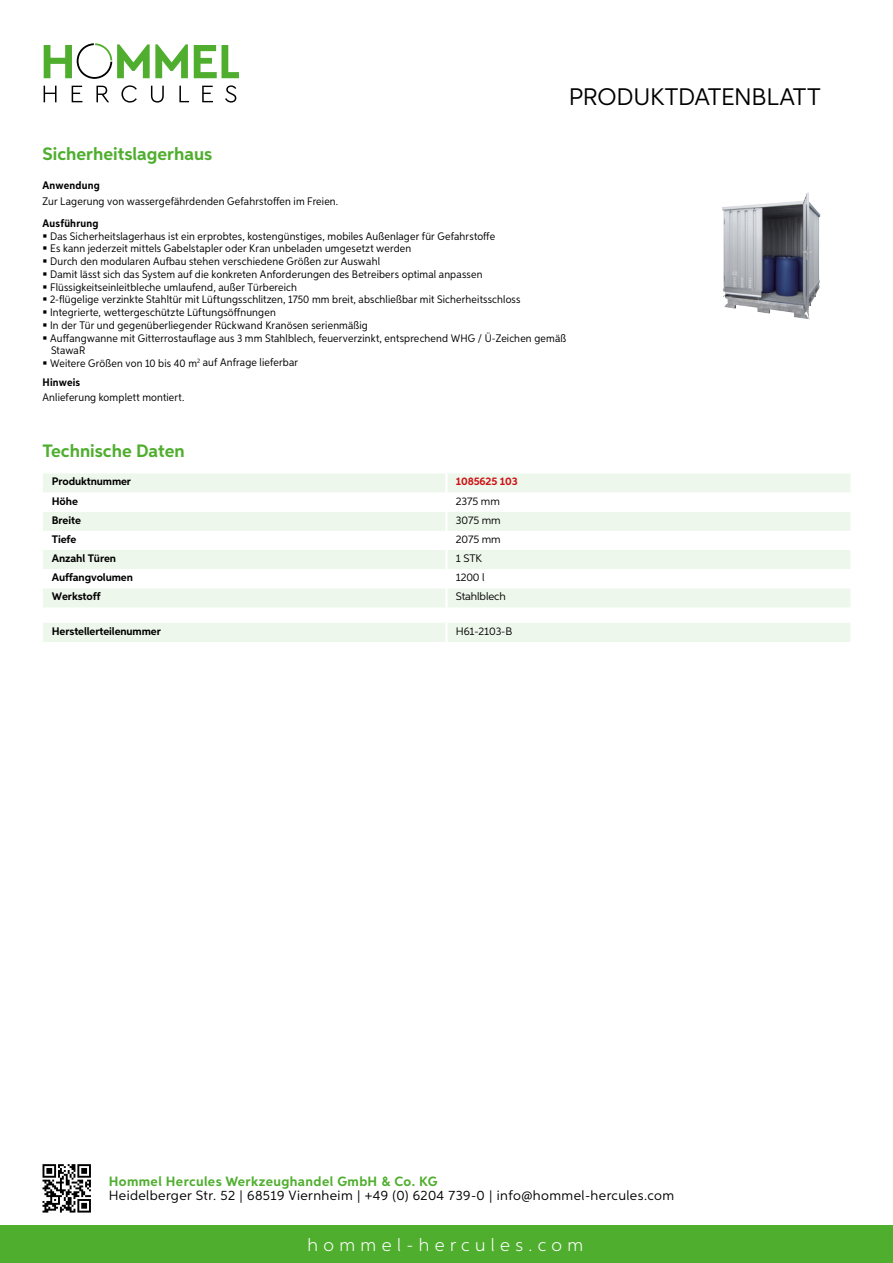
<style>
.page{position:relative;width:893px;height:1263px;background:#fff}
.page>*{position:absolute;margin:0;border:0;box-sizing:border-box;transform-origin:0 0}
.t1{font:24px "Aspira";letter-spacing:-.01em;color:#000}
.t2{font:700 18px "Aspira";color:#50ae2f}
.t3{font:300 18px "Aspira";letter-spacing:.3em;color:#fff}
.t4{font:13.5px "Aspira";letter-spacing:.03em;color:#000}
.t5{font:700 13.5px "Aspira";letter-spacing:.03em;color:#50ae2f}
.t6{font:10.95px/12.8px "Aspira Nar";letter-spacing:.015em;color:#000}
.t7{font:700 10.95px "Aspira";letter-spacing:-.01em;color:#000}
.t8{font:10.95px "Aspira";letter-spacing:-.01em;color:#000}
.t9{font:700 10.95px "Aspira Nar";letter-spacing:.02em;color:#000}
.t10{font:700 10.95px "Aspira";letter-spacing:-.01em;color:#cd1013}
</style>
<div class="page">
<div style="left:0;top:1226px;width:893px;height:37px;background:#50ae2f"></div>
<svg style="left:43px;top:1164px;width:48px;height:48px"></svg>
<svg style="left:194px;top:45px;width:45px;height:33px"></svg>
<svg style="left:44px;top:43px;width:144px;height:36px"></svg>
<svg style="left:44px;top:86px;width:13px;height:16px"></svg>
<svg style="left:72px;top:86px;width:10px;height:16px"></svg>
<svg style="left:96px;top:86px;width:13px;height:16px"></svg>
<svg style="left:121px;top:85px;width:16px;height:18px"></svg>
<svg style="left:151px;top:86px;width:13px;height:17px"></svg>
<svg style="left:179px;top:86px;width:10px;height:16px"></svg>
<svg style="left:202px;top:86px;width:11px;height:16px"></svg>
<svg style="left:225px;top:85px;width:11px;height:18px"></svg>
<svg style="left:43px;top:473px;width:807px;height:134px;background:#eef7eb"></svg>
<svg style="left:43px;top:493px;width:807px;height:95px"></svg>
<hr style="left:445px;top:473px;width:3px;height:20px;background:#fff">
<hr style="left:445px;top:493px;width:3px;height:19px;background:#fff">
<hr style="left:445px;top:512px;width:3px;height:19px;background:#fff">
<hr style="left:445px;top:531px;width:3px;height:19px;background:#fff">
<hr style="left:445px;top:550px;width:3px;height:19px;background:#fff">
<hr style="left:445px;top:569px;width:3px;height:19px;background:#fff">
<hr style="left:445px;top:588px;width:3px;height:19px;background:#fff">
<div style="left:43px;top:623px;width:807px;height:19px;background:#eef7eb"></div>
<hr style="left:445px;top:623px;width:3px;height:19px;background:#fff">
<img style="left:722px;top:193px;width:85px;height:115px">
<h1 class="t1" style="left:569px;top:82px;width:253px">Produktdatenblatt</h1>
<h2 class="t2" style="left:43px;top:142px;width:171px">Sicherheitslagerhaus</h2>
<p class="t9" style="left:43px;top:179px;width:59px">Anwendung</p>
<p class="t6" style="left:43px;top:194px;width:297px">Zur Lagerung von wassergefährdenden Gefahrstoffen im Freien.</p>
<p class="t9" style="left:43px;top:216px;width:58px">Ausführung</p>
<p class="t6" style="left:50px;top:229px;width:518px">Das Sicherheitslagerhaus ist ein erprobtes, kostengünstiges, mobiles Außenlager für Gefahrstoffe<br>Es kann jederzeit mittels Gabelstapler oder Kran unbeladen umgesetzt werden<br>Durch den modularen Aufbau stehen verschiedene Größen zur Auswahl<br>Damit lässt sich das System auf die konkreten Anforderungen des Betreibers optimal anpassen Flüssigkeitseinleitbleche umlaufend, außer Türbereich<br>2-flügelige verzinkte Stahltür mit Lüftungsschlitzen, 1750 mm breit, abschließbar mit Sicherheitsschloss Integrierte, wettergeschützte Lüftungsöffnungen<br>In der Tür und gegenüberliegender Rückwand Kranösen serienmäßig<br>Auffangwanne mit Gitterrostauflage aus 3 mm Stahlblech, feuerverzinkt, entsprechend WHG / Ü-Zeichen gemäß StawaR<br>Weitere Größen von 10 bis 40 m<sup>2</sup> auf Anfrage lieferbar</p>
<p class="t9" style="left:43px;top:375px;width:39px">Hinweis</p>
<p class="t6" style="left:43px;top:390px;width:143px">Anlieferung komplett montiert.</p>
<h2 class="t2" style="left:43px;top:439px;width:144px">Technische Daten</h2>
<p class="t7" style="left:52px;top:475px;width:81px">Produktnummer</p>
<p class="t10" style="left:456px;top:475px;width:63px">1085625 103</p>
<p class="t7" style="left:52px;top:494px;width:28px">Höhe</p>
<p class="t8" style="left:456px;top:494px;width:46px">2375 mm</p>
<p class="t7" style="left:52px;top:513px;width:31px">Breite</p>
<p class="t8" style="left:456px;top:513px;width:46px">3075 mm</p>
<p class="t7" style="left:52px;top:532px;width:26px">Tiefe</p>
<p class="t8" style="left:456px;top:532px;width:46px">2075 mm</p>
<p class="t7" style="left:52px;top:551px;width:66px">Anzahl Türen</p>
<p class="t8" style="left:456px;top:551px;width:21px">1 STK</p>
<p class="t7" style="left:52px;top:570px;width:83px">Auffangvolumen</p>
<p class="t8" style="left:456px;top:571px;width:30px">1200 l</p>
<p class="t7" style="left:52px;top:590px;width:50px">Werkstoff</p>
<p class="t8" style="left:456px;top:590px;width:51px">Stahlblech</p>
<p class="t7" style="left:52px;top:624px;width:111px">Herstellerteilenummer</p>
<p class="t8" style="left:456px;top:624px;width:56px">H61-2103-B</p>
<p class="t5" style="left:109px;top:1172px;width:330px">Hommel Hercules Werkzeughandel GmbH &amp; Co. KG</p>
<p class="t4" style="left:109px;top:1187px;width:567px">Heidelberger Str. 52 | 68519 Viernheim | +49 (0) 6204 739-0 | info@hommel-hercules.com</p>
<h2 class="t3" style="left:307px;top:1234px;width:277px">hommel-hercules.com</h2>
</div>
